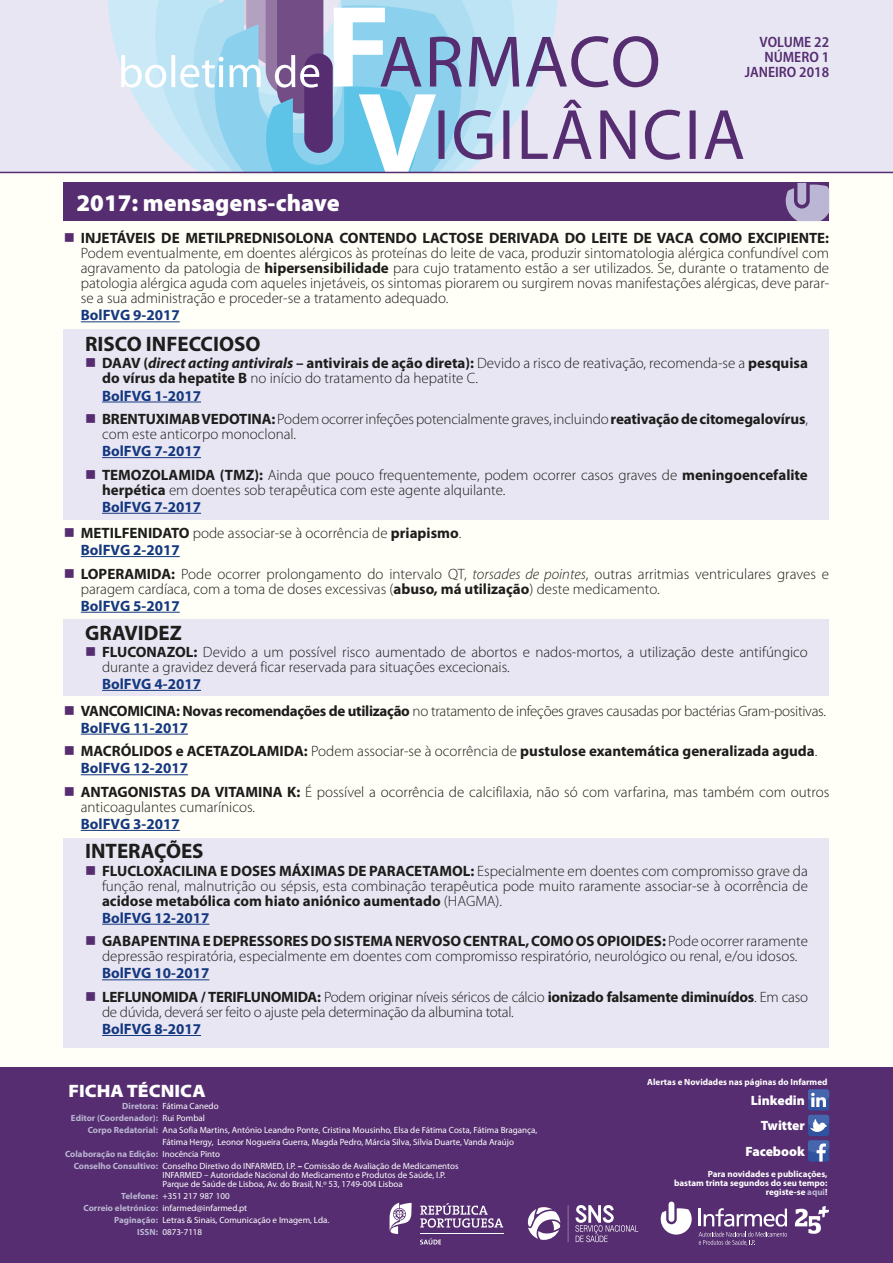
<style>
.page{position:relative;width:893px;height:1263px;background:#fffef7}
.page>*{position:absolute;margin:0;border:0;box-sizing:border-box;transform-origin:0 0}
.t1{font:900 24px "Myriad Pro";color:#fff}
.t2{font:700 21px "Myriad Pro";color:#1d1d1b}
.t3{font:900 semi-expanded 18px "Myriad Pro";color:#fff}
.t4{font:300 15px/15px "Myriad Pro";color:#1d1d1b}
.t5{font:300 15px/15px "Myriad Pro";letter-spacing:-.02em;color:#1d1d1b}
.t6{font:700 15px "Myriad Pro";color:#14387f}
.t7{font:700 15px/17.1px "Myriad Pro";color:#1d1d1b}
.t8{font:600 semi-condensed 15px/15px "Myriad Pro";color:#552d70;text-align:right}
.t9{font:900 13.5px/25.5px "Myriad Pro";color:#fff;text-align:right}
.t10{font:9px/9px "Myriad Pro";color:#fff}
.t11{font:700 9px/9px "Myriad Pro";color:#fff;text-align:right}
.t12{font:700 9px/12px "Myriad Pro";color:#bab6d3}
.s1{color:#552d70}
.s2{font-weight:700}
.s3{font-weight:700;font-style:italic}
.s4{font-weight:700;color:#14387f}
.s5{font-style:italic}
.s6{font-weight:300}
.s7{color:#14387f}
.s8{font-weight:400;color:#fff}
.s9{font-weight:700;color:#bab6d3}
.s10{font-weight:900}
.s11{color:#bab6d3}
</style>
<div class="page">
<div style="left:0;top:0;width:893px;height:173px;background:#e9e6f4"></div>
<svg style="left:108px;top:0;width:13px;height:172px"></svg>
<svg style="left:121px;top:0;width:622px;height:172px"></svg>
<hr style="left:0;top:172px;width:893px;height:1px;background:#552d70">
<div style="left:0;top:1067px;width:893px;height:196px;background:#552d70"></div>
<hr style="left:420px;top:1233px;width:83px;height:1px;background:#fff">
<svg style="left:420px;top:1238px;width:21px;height:6px"></svg>
<svg style="left:420px;top:1203px;width:83px;height:24px"></svg>
<svg style="left:390px;top:1203px;width:22px;height:31px"></svg>
<svg style="left:528px;top:1205px;width:110px;height:37px"></svg>
<svg style="left:795px;top:1206px;width:34px;height:28px"></svg>
<svg style="left:699px;top:1208px;width:88px;height:37px"></svg>
<svg style="left:661px;top:1208px;width:31px;height:26px"></svg>
<div style="left:669px;top:1201px;width:5px;height:21px;background:#fff;border-radius:3px"></div>
<div style="left:808px;top:1089px;width:21px;height:21px;background:#3053a1;border-radius:3px"></div>
<svg style="left:808px;top:1089px;width:21px;height:18px"></svg>
<div style="left:808px;top:1115px;width:21px;height:21px;background:#3053a1;border-radius:3px"></div>
<svg style="left:808px;top:1115px;width:21px;height:17px"></svg>
<svg style="left:808px;top:1140px;width:21px;height:21px"></svg>
<div style="left:64px;top:183px;width:765px;height:38px;background:#552d70"></div>
<svg style="left:786px;top:183px;width:43px;height:38px"></svg>
<div style="left:64px;top:329px;width:765px;height:191px;background:#e9e6f4"></div>
<div style="left:64px;top:838px;width:765px;height:209px;background:#e9e6f4"></div>
<div style="left:64px;top:619px;width:765px;height:76px;background:#e9e6f4"></div>
<hr style="left:102px;top:402px;width:99px;height:1px;background:#14387f">
<hr style="left:102px;top:457px;width:99px;height:1px;background:#14387f">
<hr style="left:102px;top:513px;width:99px;height:1px;background:#14387f">
<hr style="left:102px;top:924px;width:107px;height:1px;background:#14387f">
<hr style="left:102px;top:979px;width:107px;height:1px;background:#14387f">
<hr style="left:102px;top:1035px;width:99px;height:1px;background:#14387f">
<hr style="left:102px;top:690px;width:99px;height:1px;background:#14387f">
<hr style="left:81px;top:321px;width:99px;height:1px;background:#14387f">
<hr style="left:81px;top:556px;width:99px;height:1px;background:#14387f">
<hr style="left:81px;top:612px;width:99px;height:1px;background:#14387f">
<hr style="left:81px;top:734px;width:107px;height:1px;background:#14387f">
<hr style="left:81px;top:774px;width:107px;height:1px;background:#14387f">
<hr style="left:81px;top:830px;width:99px;height:1px;background:#14387f">
<h1 class="t1" style="left:77px;top:189px;width:265px">2017: mensagens-chave</h1>
<p class="t8" style="left:745px;top:35px;width:86px">VOLUME 22<br>NÚMERO 1<br>JANEIRO 2018</p>
<p class="t4" style="left:81px;top:231px;width:750px;text-align:justify;text-indent:-17px"><span class="s1">■</span> <span class="s2">INJETÁVEIS DE METILPREDNISOLONA CONTENDO LACTOSE DERIVADA DO LEITE DE VACA COMO EXCIPIENTE:<br></span>Podem eventualmente, em doentes alérgicos às proteínas do leite de vaca, produzir sintomatologia alérgica confundível com agravamento da patologia de <span class="s2">hipersensibilidade</span> para cujo tratamento estão a ser utilizados. Se, durante o tratamento de patologia alérgica aguda com aqueles injetáveis, os sintomas piorarem ou surgirem novas manifestações alérgicas, deve parar&shy;se a sua administração e proceder-se a tratamento adequado.</p>
<p class="t6" style="left:81px;top:307px;width:100px">BolFVG 9-2017</p>
<h2 class="t2" style="left:85px;top:332px;width:177px">RISCO INFECCIOSO</h2>
<p class="t4" style="left:102px;top:356px;width:707px;text-indent:-17px"><span class="s1">■</span> <span class="s2">DAAV (</span><span class="s3">direct acting antivirals</span> <span class="s2">– antivirais de ação direta):</span> Devido a risco de reativação, recomenda-se a <span class="s2">pesquisa do vírus da hepatite B</span> no início do tratamento da hepatite C.</p>
<p class="t6" style="left:102px;top:387px;width:100px">BolFVG 1-2017</p>
<p class="t4" style="left:102px;top:412px;width:707px;text-indent:-17px"><span class="s1">■</span> <span class="s2">BRENTUXIMAB VEDOTINA:</span> Podem ocorrer infeções potencialmente graves, incluindo <span class="s2">reativação de citomegalovírus</span>, com este anticorpo monoclonal.</p>
<p class="t6" style="left:102px;top:443px;width:100px">BolFVG 7-2017</p>
<p class="t4" style="left:102px;top:467px;width:707px;text-indent:-17px"><span class="s1">■</span> <span class="s2">TEMOZOLAMIDA (TMZ):</span> Ainda que pouco frequentemente, podem ocorrer casos graves de <span class="s2">meningoencefalite herpética</span> em doentes sob terapêutica com este agente alquilante.</p>
<p class="t6" style="left:102px;top:498px;width:100px">BolFVG 7-2017</p>
<p class="t4" style="left:81px;top:525px;width:382px;line-height:17.1px;text-indent:-17px"><span class="s1">■</span> <span class="s2">METILFENIDATO</span> pode associar-se à ocorrência de <span class="s2">priapismo</span>.<br><span class="s4">BolFVG 2-2017</span></p>
<p class="t4" style="left:81px;top:566px;width:750px;text-indent:-17px"><span class="s1">■</span> <span class="s2">LOPERAMIDA:</span> Pode ocorrer prolongamento do intervalo QT, <span class="s5">torsades de pointes</span>, outras arritmias ventriculares graves e paragem cardíaca, com a toma de doses excessivas (<span class="s2">abuso, má utilização</span>) deste medicamento.</p>
<p class="t6" style="left:81px;top:597px;width:100px">BolFVG 5-2017</p>
<h2 class="t2" style="left:85px;top:621px;width:98px">GRAVIDEZ</h2>
<p class="t4" style="left:102px;top:644px;width:707px;text-indent:-17px"><span class="s1">■</span> <span class="s2">FLUCONAZOL:</span> Devido a um possível risco aumentado de abortos e nados-mortos, a utilização deste antifúngico durante a gravidez deverá ficar reservada para situações excecionais.</p>
<p class="t6" style="left:102px;top:675px;width:100px">BolFVG 4-2017</p>
<p class="t5" style="left:81px;top:702px;width:747px;line-height:17.1px;text-indent:-17px"><span class="s1">■</span> <span class="s2">VANCOMICINA: Novas recomendações de utilização</span> no tratamento de infeções graves causadas por bactérias Gram-positivas.<br><span class="s4">BolFVG 11-2017</span></p>
<p class="t7" style="left:81px;top:743px;width:738px;text-indent:-17px"><span class="s1">■</span> MACRÓLIDOS e ACETAZOLAMIDA: <span class="s6">Podem associar-se à ocorrência de</span> pustulose exantemática generalizada aguda<span class="s6">.<br></span><span class="s7">BolFVG 12-2017</span></p>
<p class="t4" style="left:81px;top:784px;width:750px;text-indent:-17px"><span class="s1">■</span> <span class="s2">ANTAGONISTAS DA VITAMINA K:</span> É possível a ocorrência de calcifilaxia, não só com varfarina, mas também com outros anticoagulantes cumarínicos.</p>
<p class="t6" style="left:81px;top:815px;width:100px">BolFVG 3-2017</p>
<h2 class="t2" style="left:85px;top:840px;width:120px">INTERAÇÕES</h2>
<p class="t4" style="left:102px;top:863px;width:707px;text-align:justify;text-indent:-17px"><span class="s1">■</span> <span class="s2">FLUCLOXACILINA E DOSES MÁXIMAS DE PARACETAMOL:</span> Especialmente em doentes com compromisso grave da função renal, malnutrição ou sépsis, esta combinação terapêutica pode muito raramente associar-se à ocorrência de <span class="s2">acidose metabólica com hiato aniónico aumentado</span> (HAGMA).</p>
<p class="t6" style="left:102px;top:909px;width:109px">BolFVG 12-2017</p>
<p class="t4" style="left:85px;top:934px;width:724px;text-align:center"><span class="s1">■</span> <span class="s2">GABAPENTINA E DEPRESSORES DO SISTEMA NERVOSO CENTRAL, COMO OS OPIOIDES:</span> Pode ocorrer raramente depressão respiratória, especialmente em doentes com compromisso respiratório, neurológico ou renal, e/ou idosos.</p>
<p class="t6" style="left:102px;top:965px;width:109px">BolFVG 10-2017</p>
<p class="t5" style="left:102px;top:989px;width:707px;text-indent:-17px"><span class="s1">■</span> <span class="s2">LEFLUNOMIDA / TERIFLUNOMIDA:</span> Podem originar níveis séricos de cálcio <span class="s2">ionizado falsamente diminuídos</span>. Em caso de dúvida, deverá ser feito o ajuste pela determinação da albumina total.</p>
<p class="t6" style="left:102px;top:1020px;width:100px">BolFVG 8-2017</p>
<p class="t3" style="left:68px;top:1080px;width:139px">FICHA TÉCNICA</p>
<p class="t11" style="left:647px;top:1077px;width:182px">Alertas e Novidades nas páginas do Infarmed</p>
<p class="t9" style="left:745px;top:1088px;width:61px">Linkedin<br>Twitter<br>Facebook</p>
<p class="t12" style="left:71px;top:1100px;width:149px;text-indent:51px">Diretora: <span class="s8">Fátima Canedo<br></span>Editor (Coordenador): <span class="s8">Rui Pombal</span></p>
<p class="t10" style="left:88px;top:1126px;width:451px"><span class="s9">Corpo Redatorial:</span> Ana Sofia Martins, António Leandro Ponte, Cristina Mousinho, Elsa de Fátima Costa, Fátima Bragança,</p>
<p class="t10" style="left:163px;top:1138px;width:353px">Fátima Hergy, Leonor Nogueira Guerra, Magda Pedro, Márcia Silva, Sílvia Duarte, Vanda Araújo</p>
<p class="t12" style="left:65px;top:1148px;width:157px">Colaboração na Edição: <span class="s8">Inocência Pinto</span></p>
<p class="t10" style="left:74px;top:1162px;width:386px"><span class="s9">Conselho Consultivo:</span> Conselho Diretivo do INFARMED, I.P. <span class="s10">–</span> Comissão de Avaliação de Medicamentos</p>
<p class="t10" style="left:163px;top:1171px;width:285px">INFARMED – Autoridade Nacional do Medicamento e Produtos de Saúde, I.P.<br>Parque de Saúde de Lisboa, Av. do Brasil, N.º 53, 1749-004 Lisboa</p>
<p class="t10" style="left:121px;top:1192px;width:110px"><span class="s9">Telefone:</span> +351 217 987 100</p>
<p class="t10" style="left:84px;top:1204px;width:165px"><span class="s9">Correio eletrónico:</span> infarmed@infarmed.pt</p>
<p class="t10" style="left:114px;top:1216px;width:217px"><span class="s9">Paginação:</span> Letras &amp; Sinais, Comunicação e Imagem, Lda.</p>
<p class="t10" style="left:137px;top:1228px;width:67px"><span class="s9">ISSN:</span> 0873-7118</p>
<p class="t11" style="left:674px;top:1170px;width:155px">Para novidades e publicações,<br>bastam trinta segundos do seu tempo: registe-se <span class="s11">aqui</span>!</p>
</div>
